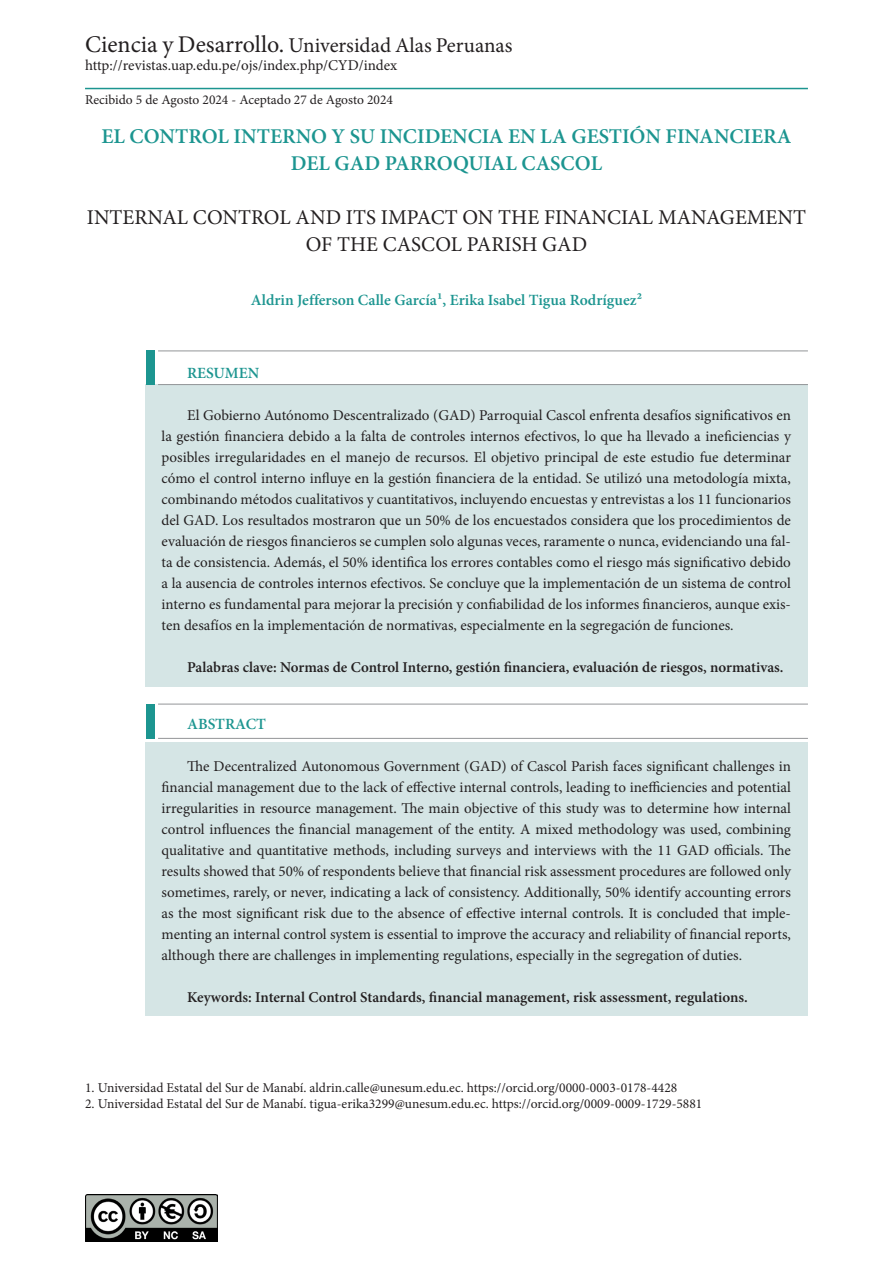
<style>
.page{position:relative;width:893px;height:1263px;background:#fff}
.page>*{position:absolute;margin:0;border:0;box-sizing:border-box;transform-origin:0 0}
.t1{font:21px/27px "Minion Pro";color:#231f20;text-align:center}
.t2{font:600 21px/27px "Minion Pro";color:#1c9590;text-align:center}
.Texto_de_bloque{font:600 15.6px "Minion Pro";color:#1c9590}
.t3{font:15px/21px "Minion Pro";color:#231f20;text-align:justify}
.t4{font:600 15px "Minion Pro";color:#231f20}
.t5{font:13.5px "Minion Pro";color:#231f20}
.s1{font-size:24px}
</style>
<div class="page">
<hr style="left:85px;top:88px;width:723px;height:1px;background:#1c9590">
<img style="left:85px;top:1195px;width:132px;height:46px">
<div style="left:146px;top:384px;width:662px;height:303px;background:#d5e5e5"></div>
<div style="left:146px;top:351px;width:8px;height:34px;background:#1c9590"></div>
<hr style="left:158px;top:351px;width:650px;height:1px;background:#939598">
<hr style="left:158px;top:384px;width:650px;height:1px;background:#939598">
<div style="left:146px;top:742px;width:662px;height:274px;background:#d5e5e5"></div>
<div style="left:146px;top:704px;width:8px;height:34px;background:#1c9590"></div>
<hr style="left:158px;top:704px;width:650px;height:1px;background:#939598">
<hr style="left:158px;top:738px;width:650px;height:1px;background:#939598">
<p class="t1" style="left:85px;top:31px;width:429px"><span class="s1">Ciencia y Desarrollo.</span> Universidad Alas Peruanas</p>
<p class="t3" style="left:85px;top:54px;width:314px">http://revistas.uap.edu.pe/ojs/index.php/CYD/index</p>
<p class="t5" style="left:85px;top:90px;width:309px">Recibido 5 de Agosto 2024 - Aceptado 27 de Agosto 2024</p>
<p class="t2" style="left:101px;top:122px;width:692px">EL CONTROL INTERNO Y SU INCIDENCIA EN LA GESTIÓN FINANCIERA<br>DEL GAD PARROQUIAL CASCOL</p>
<p class="t1" style="left:87px;top:204px;width:721px">INTERNAL CONTROL AND ITS IMPACT ON THE FINANCIAL MANAGEMENT<br>OF THE CASCOL PARISH GAD</p>
<p class="Texto_de_bloque" style="left:251px;top:289px;width:393px">Aldrin Jefferson Calle García1, Erika Isabel Tigua Rodríguez2</p>
<p class="Texto_de_bloque" style="left:187px;top:362px;width:74px">RESUMEN</p>
<p class="t3" style="left:162px;top:405px;width:631px;text-indent:26px">El Gobierno Autónomo Descentralizado (GAD) Parroquial Cascol enfrenta desafíos significativos en la gestión financiera debido a la falta de controles internos efectivos, lo que ha llevado a ineficiencias y posibles irregularidades en el manejo de recursos. El objetivo principal de este estudio fue determinar cómo el control interno influye en la gestión financiera de la entidad. Se utilizó una metodología mixta, combinando métodos cualitativos y cuantitativos, incluyendo encuestas y entrevistas a los 11 funcionarios del GAD. Los resultados mostraron que un 50% de los encuestados considera que los procedimientos de evaluación de riesgos financieros se cumplen solo algunas veces, raramente o nunca, evidenciando una fal&shy;ta de consistencia. Además, el 50% identifica los errores contables como el riesgo más significativo debido a la ausencia de controles internos efectivos. Se concluye que la implementación de un sistema de control interno es fundamental para mejorar la precisión y confiabilidad de los informes financieros, aunque exis&shy;ten desafíos en la implementación de normativas, especialmente en la segregación de funciones.</p>
<p class="t4" style="left:187px;top:657px;width:598px">Palabras clave: Normas de Control Interno, gestión financiera, evaluación de riesgos, normativas.</p>
<p class="Texto_de_bloque" style="left:187px;top:713px;width:80px">ABSTRACT</p>
<p class="t3" style="left:162px;top:756px;width:631px;text-indent:26px">The Decentralized Autonomous Government (GAD) of Cascol Parish faces significant challenges in financial management due to the lack of effective internal controls, leading to inefficiencies and potential irregularities in resource management. The main objective of this study was to determine how internal control influences the financial management of the entity. A mixed methodology was used, combining qualitative and quantitative methods, including surveys and interviews with the 11 GAD officials. The results showed that 50% of respondents believe that financial risk assessment procedures are followed only sometimes, rarely, or never, indicating a lack of consistency. Additionally, 50% identify accounting errors as the most significant risk due to the absence of effective internal controls. It is concluded that imple&shy;menting an internal control system is essential to improve the accuracy and reliability of financial reports, although there are challenges in implementing regulations, especially in the segregation of duties.</p>
<p class="t4" style="left:187px;top:987px;width:562px">Keywords: Internal Control Standards, financial management, risk assessment, regulations.</p>
<p class="t5" style="left:85px;top:1079px;width:594px">1. Universidad Estatal del Sur de Manabí. aldrin.calle@unesum.edu.ec. https://orcid.org/0000-0003-0178-4428</p>
<p class="t5" style="left:85px;top:1095px;width:619px">2. Universidad Estatal del Sur de Manabí. tigua-erika3299@unesum.edu.ec. https://orcid.org/0009-0009-1729-5881</p>
</div>
